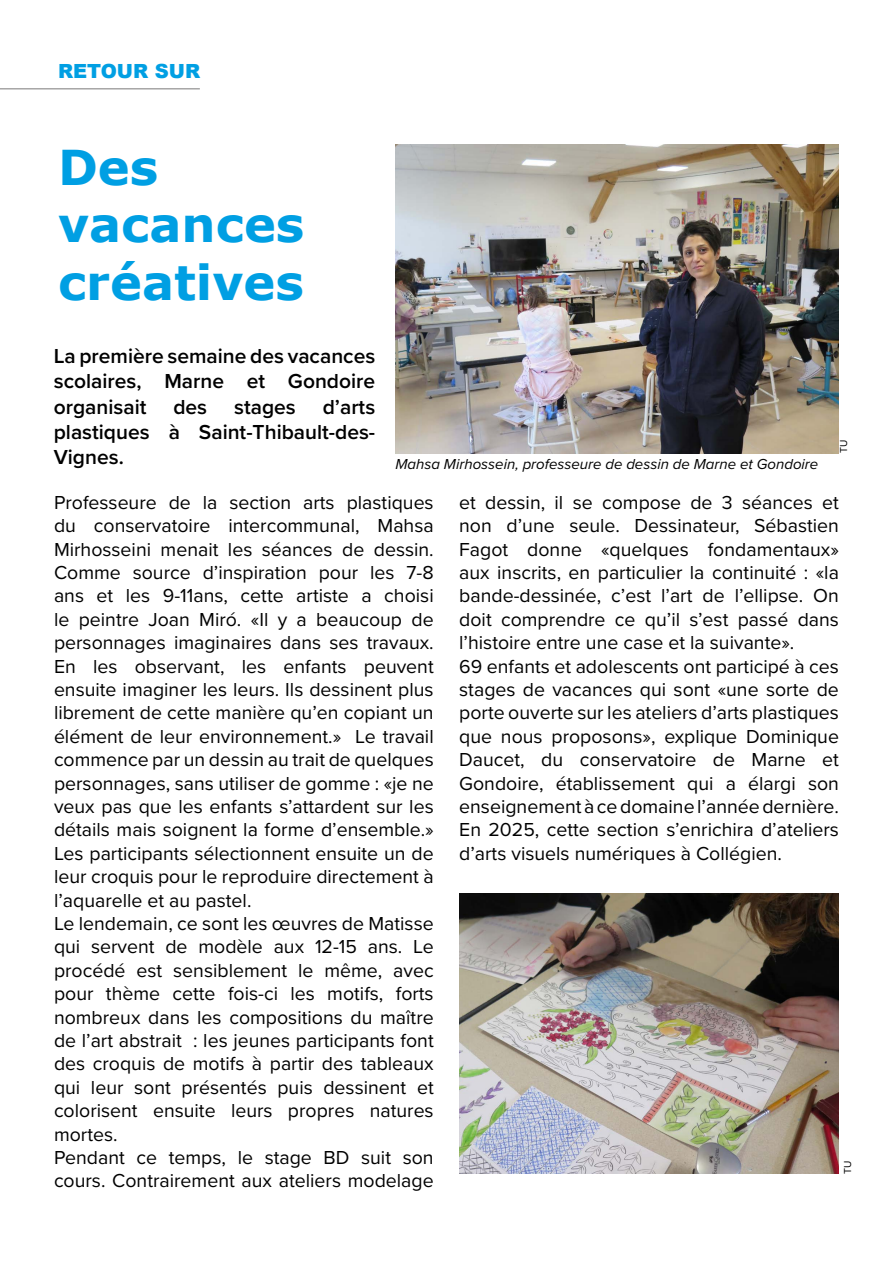
<style>
.page{position:relative;width:893px;height:1263px;background:#fff}
.page>*{position:absolute;margin:0;border:0;box-sizing:border-box;transform-origin:0 0}
.t1{font:700 48px/57.6px "Verdana";color:#009fe3}
.t2{font:600 21px/25.2px "Proxima Nova";color:#000;text-align:justify}
.t3{font:19.5px/23.4px "Proxima Nova";color:#000}
.t4{font:900 19.5px "Arial";color:#009fe3}
.t5{font:italic 15px "Proxima Nova";color:#000}
.t6{font:10.5px "Proxima Nova";color:#000}
</style>
<div class="page">
<hr style="left:0;top:88px;width:200px;height:2px;background:#a6a5a5">
<img style="left:395px;top:145px;width:444px;height:308px">
<img style="left:459px;top:893px;width:380px;height:280px">
<p class="t4" style="left:58px;top:57px;width:144px">RETOUR SUR</p>
<h1 class="t1" style="left:58px;top:139px;width:248px">Des vacances créatives</h1>
<p class="t2" style="left:54px;top:343px;width:323px">La première semaine des vacances scolaires, Marne et Gondoire organisait</p>
<p class="t2" style="left:54px;top:393px;width:323px;text-indent:269px">d’arts plastiques à Saint-Thibault-des-Vignes.</p>
<p class="t2" style="left:173px;top:393px;width:35px">des</p>
<p class="t2" style="left:234px;top:393px;width:63px">stages</p>
<p class="t5" style="left:395px;top:453px;width:424px">Mahsa Mirhossein, professeure de dessin de Marne et Gondoire</p>
<p class="t6" style="left:836px;top:453px;width:15px;rotate:-90deg">TU</p>
<p class="t3" style="left:54px;top:490px;width:381px">Professeure de la section arts plastiques du conservatoire intercommunal, Mahsa Mirhosseini menait les séances de dessin.<br>Comme source d’inspiration pour les 7-8 ans et les 9-11ans, cette artiste a choisi le peintre Joan Miró. «Il y a beaucoup de personnages imaginaires dans ses travaux.<br>En les observant, les enfants peuvent ensuite imaginer les leurs. Ils dessinent plus librement de cette manière qu’en copiant un élément de leur environnement.» Le travail commence par un dessin au trait de quelques personnages, sans utiliser de gomme : «je ne veux pas que les enfants s’attardent sur les détails mais soignent la forme d’ensemble.» Les participants sélectionnent ensuite un de leur croquis pour le reproduire directement à l’aquarelle et au pastel.<br>Le lendemain, ce sont les œuvres de Matisse qui servent de modèle aux 12-15 ans. Le procédé est sensiblement le même, avec pour thème cette fois-ci les motifs, forts nombreux dans les compositions du maître de l’art abstrait : les jeunes participants font des croquis de motifs à partir des tableaux qui leur sont présentés puis dessinent et colorisent ensuite leurs propres natures mortes.<br>Pendant ce temps, le stage BD suit son cours. Contrairement aux ateliers modelage</p>
<p class="t3" style="left:459px;top:490px;width:381px">et dessin, il se compose de 3 séances et non d’une seule. Dessinateur, Sébastien Fagot donne «quelques fondamentaux» aux inscrits, en particulier la continuité : «la bande-dessinée, c’est l’art de l’ellipse. On doit comprendre ce qu’il s’est passé dans l’histoire entre une case et la suivante».<br>69 enfants et adolescents ont participé à ces stages de vacances qui sont «une sorte de porte ouverte sur les ateliers d’arts plastiques que nous proposons», explique Dominique Daucet, du conservatoire de Marne et Gondoire, établissement qui a élargi son enseignement à ce domaine l’année dernière.<br>En 2025, cette section s’enrichira d’ateliers d’arts visuels numériques à Collégien.</p>
<p class="t6" style="left:840px;top:1173px;width:15px;rotate:-90deg">TU</p>
</div>
